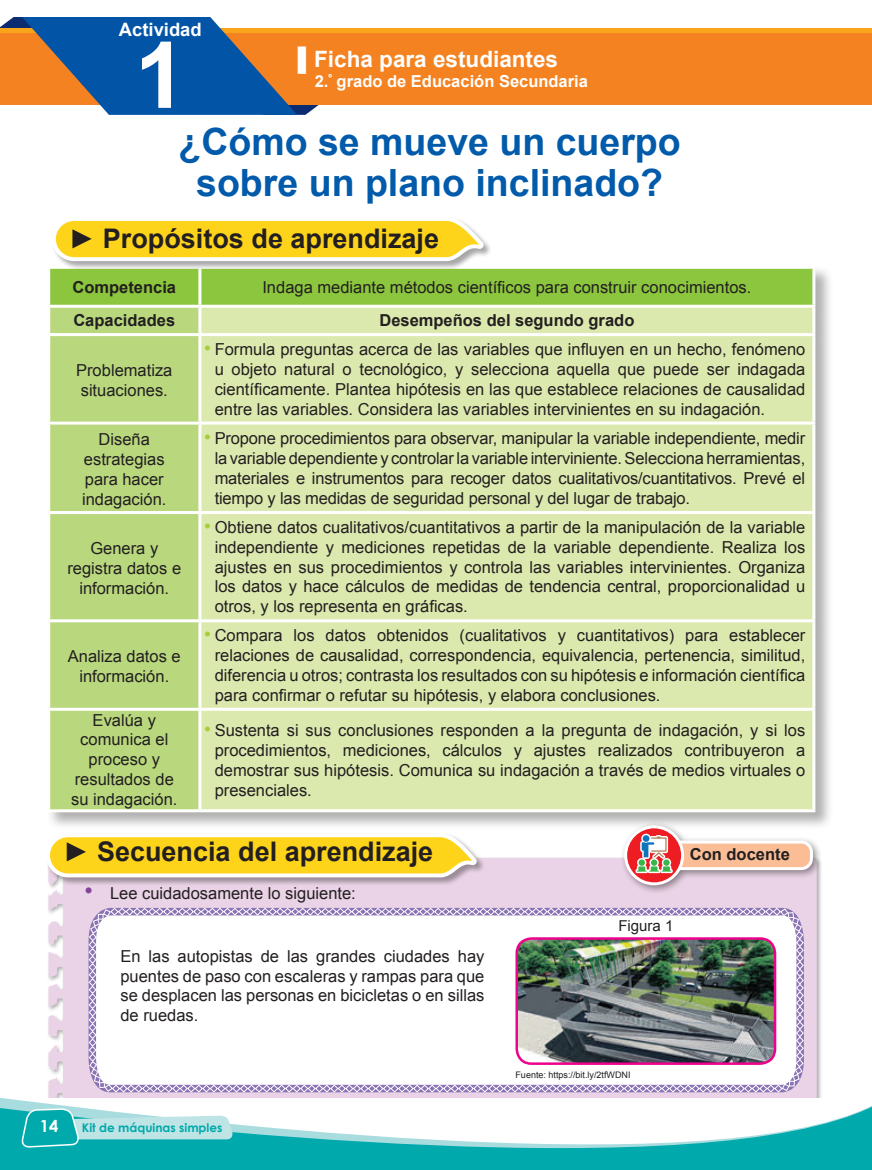
<style>
.page{position:relative;width:872px;height:1170px;background:#fff}
.page>*{position:absolute;margin:0;border:0;box-sizing:border-box;transform-origin:0 0}
.t1{font:700 92.1px "Arial";color:#fff}
.t2{font:700 37.5px/40.5px "Arial";color:#015aaa;text-align:center}
.t3{font:700 27px "Arial";color:#231f20}
.t4{font:700 22.5px "Arial";color:#fff}
.t5{font:700 18.45px "Arial";color:#fff}
.t6{font:16.5px/19.8px "Arial";color:#231f20;text-align:justify}
.t7{font:700 16.5px "Arial";color:#231f20}
.t8{font:700 16.5px "Arial";color:#fff}
.t9{font:700 16.5px "Century Gothic";color:#fff}
.t10{font:15px "Arial";color:#231f20}
.t11{font:700 12px "Century Gothic";color:#00a9ab}
.t12{font:9px "Arial";color:#231f20}
.s1{font-size:19.5px;color:#a6ce39}
.s2{font-size:24px;color:#844299}
</style>
<div class="page">
<svg style="left:0;top:1097px;width:821px;height:8px"></svg>
<svg style="left:0;top:1105px;width:872px;height:64px;fill:#00a9ab"></svg>
<svg style="left:21px;top:1107px;width:214px;height:41px;background:#80d1d3"></svg>
<div style="left:0;top:28px;width:872px;height:72px;background:#f9a51b"></div>
<div style="left:0;top:33px;width:872px;height:72px;background:#f58220"></div>
<svg style="left:0;top:17px;width:319px;height:98px"></svg>
<div style="left:46px;top:265px;width:787px;height:565px;background:#231f20;opacity:.35"></div>
<div style="left:50px;top:308px;width:148px;height:501px;background:#b9d87e"></div>
<div style="left:201px;top:308px;width:611px;height:501px;background:#dce9ae"></div>
<hr style="left:47px;top:511px;width:153px;height:3px;background:#fff">
<hr style="left:47px;top:619px;width:153px;height:3px;background:#fff">
<hr style="left:47px;top:707px;width:153px;height:3px;background:#fff">
<hr style="left:47px;top:809px;width:153px;height:3px;background:#fff">
<hr style="left:47px;top:421px;width:153px;height:3px;background:#fff">
<hr style="left:47px;top:336px;width:3px;height:85px;background:#fff">
<hr style="left:198px;top:336px;width:3px;height:85px;background:#fff">
<hr style="left:47px;top:424px;width:3px;height:87px;background:#fff">
<hr style="left:198px;top:424px;width:3px;height:87px;background:#fff">
<hr style="left:47px;top:514px;width:3px;height:105px;background:#fff">
<hr style="left:198px;top:514px;width:3px;height:105px;background:#fff">
<hr style="left:47px;top:622px;width:3px;height:85px;background:#fff">
<hr style="left:198px;top:622px;width:3px;height:85px;background:#fff">
<hr style="left:47px;top:710px;width:3px;height:99px;background:#fff">
<hr style="left:198px;top:710px;width:3px;height:99px;background:#fff">
<hr style="left:812px;top:336px;width:3px;height:85px;background:#fff">
<hr style="left:812px;top:424px;width:3px;height:87px;background:#fff">
<hr style="left:812px;top:514px;width:3px;height:105px;background:#fff">
<hr style="left:812px;top:622px;width:3px;height:85px;background:#fff">
<hr style="left:812px;top:710px;width:3px;height:99px;background:#fff">
<hr style="left:200px;top:421px;width:615px;height:3px;background:#fff">
<hr style="left:200px;top:511px;width:615px;height:3px;background:#fff">
<hr style="left:200px;top:619px;width:615px;height:3px;background:#fff">
<hr style="left:200px;top:707px;width:615px;height:3px;background:#fff">
<hr style="left:200px;top:809px;width:615px;height:3px;background:#fff">
<hr style="left:47px;top:269px;width:3px;height:36px;background:#fff">
<hr style="left:47px;top:266px;width:153px;height:3px;background:#fff">
<hr style="left:200px;top:266px;width:615px;height:3px;background:#fff">
<hr style="left:812px;top:269px;width:3px;height:36px;background:#fff">
<hr style="left:200px;top:305px;width:615px;height:3px;background:#fff">
<hr style="left:812px;top:308px;width:3px;height:25px;background:#fff">
<hr style="left:200px;top:333px;width:615px;height:3px;background:#fff">
<hr style="left:47px;top:308px;width:3px;height:25px;background:#fff">
<hr style="left:47px;top:305px;width:153px;height:3px;background:#fff">
<hr style="left:198px;top:308px;width:3px;height:25px;background:#fff">
<hr style="left:47px;top:333px;width:153px;height:3px;background:#fff">
<div style="left:49px;top:857px;width:767px;height:240px;background:#ead3e6"></div>
<div style="left:46px;top:832px;width:439px;height:54px;background:#231f20;opacity:.4"></div>
<svg style="left:46px;top:832px;width:434px;height:47px"></svg>
<div style="left:619px;top:820px;width:203px;height:74px;background:#231f20;opacity:.5"></div>
<svg style="left:624px;top:825px;width:60px;height:60px"></svg>
<div style="left:627px;top:828px;width:54px;height:54px;background:#ee1d23;border-radius:50%"></div>
<svg style="left:635px;top:833px;width:178px;height:40px"></svg>
<svg style="left:49px;top:219px;width:765px;height:87px"></svg>
<svg style="left:85px;top:904px;width:722px;height:191px;background:#e6cfe4"></svg>
<svg style="left:88px;top:907px;width:716px;height:185px"></svg>
<img style="left:517px;top:938px;width:258px;height:125px">
<div style="left:515px;top:937px;width:261px;height:127px;border:2px solid #ed028c;border-radius:15px"></div>
<p class="t5" style="left:119px;top:16px;width:84px">Actividad</p>
<h1 class="t1" style="left:135px;top:11px;width:53px">1</h1>
<h3 class="t4" style="left:298px;top:43px;width:261px">▌Ficha para estudiantes</h3>
<p class="t8" style="left:315px;top:69px;width:275px">2.<sup>º</sup> grado de Educación Secundaria</p>
<h2 class="t2" style="left:178px;top:122px;width:504px">¿Cómo se mueve un cuerpo sobre un plano inclinado?</h2>
<h3 class="t3" style="left:69px;top:219px;width:372px">► Propósitos de aprendizaje</h3>
<p class="t7" style="left:72px;top:275px;width:105px">Competencia</p>
<p class="t6" style="left:262px;top:277px;width:490px">Indaga mediante métodos científicos para construir conocimientos.</p>
<p class="t7" style="left:73px;top:309px;width:103px">Capacidades</p>
<p class="t7" style="left:379px;top:309px;width:256px">Desempeños del segundo grado</p>
<p class="t6" style="left:76px;top:360px;width:98px">Problematiza situaciones.</p>
<p class="t6" style="left:215px;top:339px;width:592px;text-indent:-10px"><span class="s1">•</span> Formula preguntas acerca de las variables que influyen en un hecho, fenómeno u objeto natural o tecnológico, y selecciona aquella que puede ser indagada científicamente. Plantea hipótesis en las que establece relaciones de causalidad entre las variables. Considera las variables intervinientes en su indagación.</p>
<p class="t6" style="left:82px;top:429px;width:86px;text-align:center">Diseña estrategias para hacer indagación.</p>
<p class="t6" style="left:215px;top:428px;width:592px;text-indent:-10px"><span class="s1">•</span> Propone procedimientos para observar, manipular la variable independiente, medir la variable dependiente y controlar la variable interviniente. Selecciona herramientas, materiales e instrumentos para recoger datos cualitativos/cuantitativos. Prevé el tiempo y las medidas de seguridad personal y del lugar de trabajo.</p>
<p class="t6" style="left:67px;top:538px;width:115px;text-align:center">Genera y registra datos e información.</p>
<p class="t6" style="left:215px;top:517px;width:592px;text-indent:-10px"><span class="s1">•</span> Obtiene datos cualitativos/cuantitativos a partir de la manipulación de la variable independiente y mediciones repetidas de la variable dependiente. Realiza los ajustes en sus procedimientos y controla las variables intervinientes. Organiza los datos y hace cálculos de medidas de tendencia central, proporcionalidad u otros, y los representa en gráficas.</p>
<p class="t6" style="left:68px;top:646px;width:114px;text-align:center">Analiza datos e información.</p>
<p class="t6" style="left:215px;top:625px;width:592px;text-indent:-10px"><span class="s1">•</span> Compara los datos obtenidos (cualitativos y cuantitativos) para establecer relaciones de causalidad, correspondencia, equivalencia, pertenencia, similitud, diferencia u otros; contrasta los resultados con su hipótesis e información científica para confirmar o refutar su hipótesis, y elabora conclusiones.</p>
<p class="t6" style="left:71px;top:709px;width:108px;text-align:center">Evalúa y comunica el proceso y resultados de su indagación.</p>
<p class="t6" style="left:215px;top:720px;width:592px;text-indent:-10px"><span class="s1">•</span> Sustenta si sus conclusiones responden a la pregunta de indagación, y si los procedimientos, mediciones, cálculos y ajustes realizados contribuyeron a demostrar sus hipótesis. Comunica su indagación a través de medios virtuales o presenciales.</p>
<h3 class="t3" style="left:63px;top:832px;width:372px">► Secuencia del aprendizaje</h3>
<p class="t7" style="left:690px;top:842px;width:101px">Con docente</p>
<p class="t6" style="left:84px;top:882px;width:273px"><span class="s2">•</span> Lee cuidadosamente lo siguiente:</p>
<p class="t6" style="left:120px;top:945px;width:365px">En las autopistas de las grandes ciudades hay puentes de paso con escaleras y rampas para que se desplacen las personas en bicicletas o en sillas de ruedas.</p>
<p class="t9" style="left:40px;top:1112px;width:20px">14</p>
<p class="t11" style="left:82px;top:1118px;width:142px">Kit de máquinas simples</p>
<p class="t10" style="left:618px;top:915px;width:57px">Figura 1</p>
<p class="t12" style="left:515px;top:1068px;width:117px">Fuente: https://bit.ly/2tfWDNI</p>
</div>
